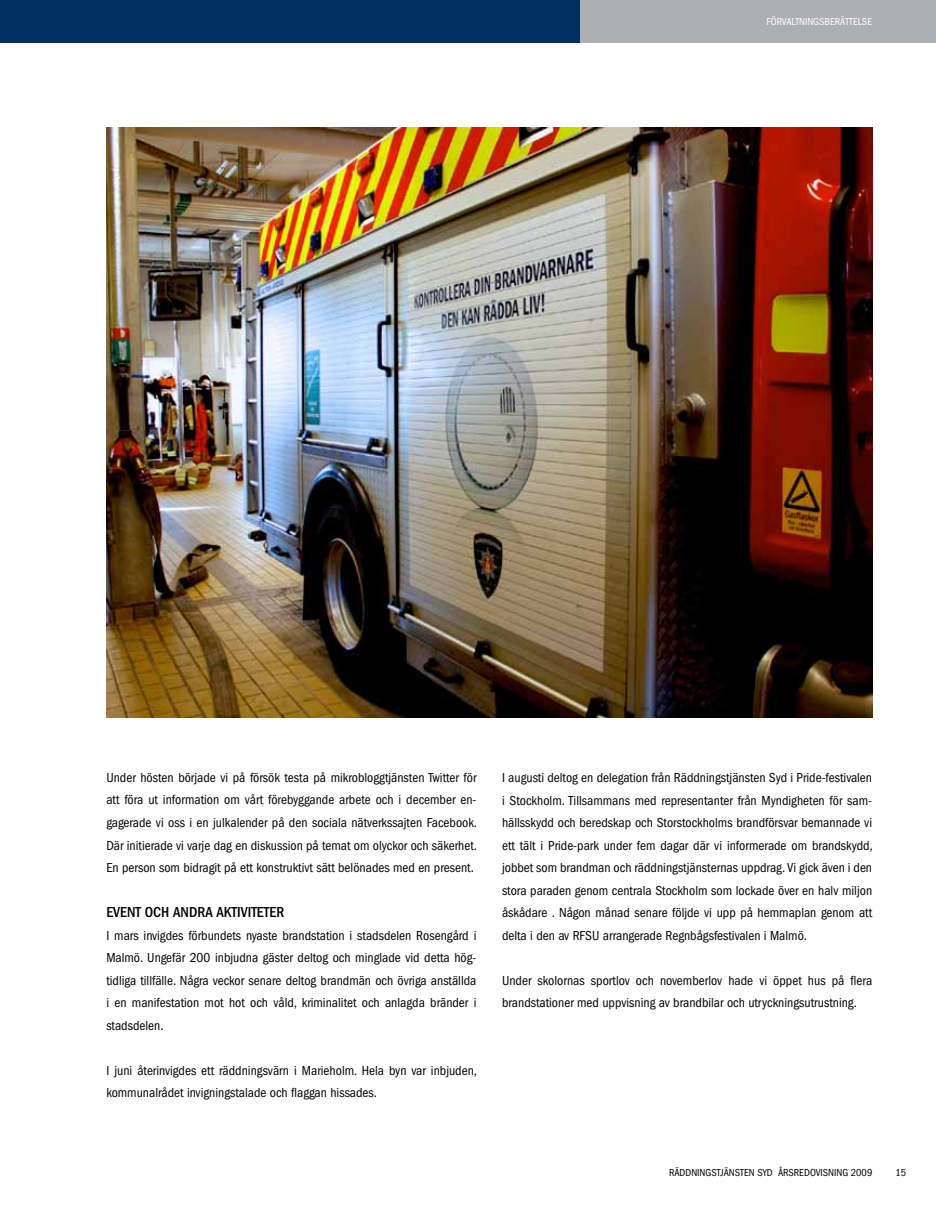
<style>
.page{position:relative;width:936px;height:1212px;background:#fff}
.page>*{position:absolute;margin:0;border:0;box-sizing:border-box;transform-origin:0 0}
.t1{font:500 condensed 15px "Franklin Gothic";color:#000}
.t2{font:condensed 13.5px/22.5px "Franklin Gothic";color:#000;text-align:justify}
.t3{font:condensed 10.5px "Franklin Gothic";color:#000}
.t4{font:condensed 10.5px "Franklin Gothic";color:#fff}
</style>
<div class="page">
<div style="left:0;top:0;width:580px;height:43px;background:#003063"></div>
<div style="left:580px;top:0;width:355px;height:43px;background:#aeafb2"></div>
<img style="left:106px;top:128px;width:766px;height:589px">
<p class="t4" style="left:766px;top:16px;width:107px">FÖRVALTNINGSBERÄTTELSE</p>
<p class="t2" style="left:106px;top:766px;width:372px">Under hösten började vi på försök testa på mikrobloggtjänsten Twitter för att föra ut information om vårt förebyggande arbete och i december en&shy;gagerade vi oss i en julkalender på den sociala nätverkssajten Facebook.<br>Där initierade vi varje dag en diskussion på temat om olyckor och säkerhet.<br>En person som bidragit på ett konstruktivt sätt belönades med en present.</p>
<p class="t1" style="left:106px;top:903px;width:179px">EVENT OCH ANDRA AKTIVITETER</p>
<p class="t2" style="left:106px;top:924px;width:371px">I mars invigdes förbundets nyaste brandstation i stadsdelen Rosengård i Malmö. Ungefär 200 inbjudna gäster deltog och minglade vid detta hög&shy;tidliga tillfälle. Några veckor senare deltog brandmän och övriga anställda i en manifestation mot hot och våld, kriminalitet och anlagda bränder i stadsdelen.</p>
<p class="t2" style="left:106px;top:1059px;width:372px">I juni återinvigdes ett räddningsvärn i Marieholm. Hela byn var inbjuden, kommunalrådet invigningstalade och flaggan hissades.</p>
<p class="t2" style="left:502px;top:766px;width:372px">I augusti deltog en delegation från Räddningstjänsten Syd i Pride-festivalen i Stockholm. Tillsammans med representanter från Myndigheten för sam&shy;hällsskydd och beredskap och Storstockholms brandförsvar bemannade vi ett tält i Pride-park under fem dagar där vi informerade om brandskydd, jobbet som brandman och räddningstjänsternas uppdrag. Vi gick även i den stora paraden genom centrala Stockholm som lockade över en halv miljon åskådare . Någon månad senare följde vi upp på hemmaplan genom att delta i den av RFSU arrangerade Regnbågsfestivalen i Malmö.</p>
<p class="t2" style="left:502px;top:969px;width:371px">Under skolornas sportlov och novemberlov hade vi öppet hus på flera brandstationer med uppvisning av brandbilar och utryckningsutrustning.</p>
<p class="t3" style="left:669px;top:1167px;width:205px">RÄDDNINGSTJÄNSTEN SYD ÅRSREDOVISNING 2009</p>
<p class="t3" style="left:895px;top:1167px;width:12px">15</p>
</div>
